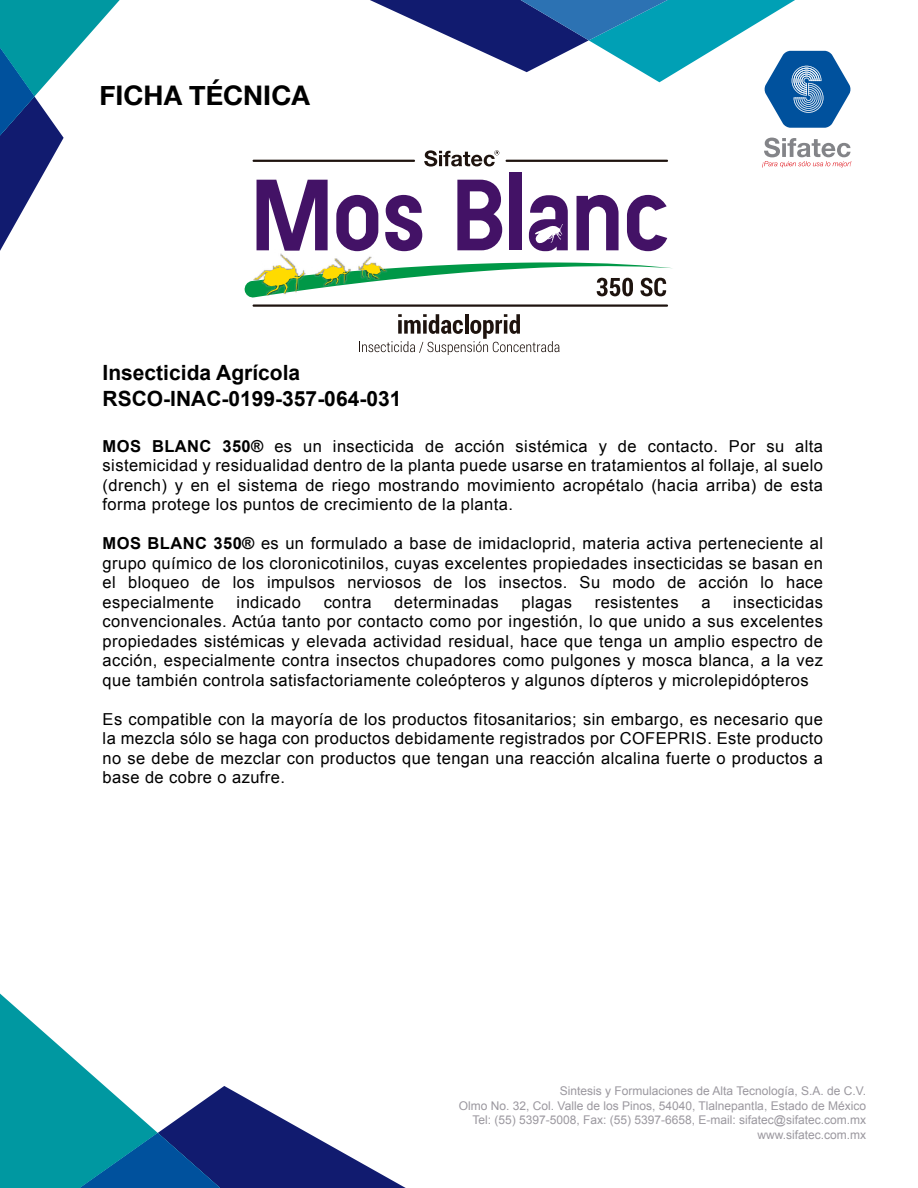
<style>
.page{position:relative;width:918px;height:1188px;background:#fff}
.page>*{position:absolute;margin:0;border:0;box-sizing:border-box;transform-origin:0 0}
.t1{font:700 27px "Helvetica Neue";color:#000}
.t2{font:700 21px/25.2px "Arial";color:#000}
.t3{font:16.5px/19.5px "Arial";letter-spacing:.025em;color:#000;text-align:justify}
.t4{font:12px/14.4px "Arial";color:#9b989f;text-align:right}
.s1{font-weight:700}
</style>
<div class="page">
<svg style="left:0;top:993px;width:406px;height:195px"></svg>
<svg style="left:0;top:0;width:120px;height:251px"></svg>
<svg style="left:762px;top:138px;width:89px;height:30px"></svg>
<svg style="left:370px;top:0;width:481px;height:128px"></svg>
<svg style="left:359px;top:314px;width:200px;height:41px"></svg>
<div style="left:509px;top:173px;width:13px;height:77px;background:#431266"></div>
<hr style="left:253px;top:304px;width:415px;height:3px;background:#1e130e">
<hr style="left:253px;top:160px;width:162px;height:2px;background:#1e130e">
<hr style="left:506px;top:160px;width:162px;height:2px;background:#1e130e">
<svg style="left:424px;top:150px;width:75px;height:17px"></svg>
<img style="left:261px;top:304px;width:144px;height:37px">
<img style="left:304px;top:304px;width:137px;height:29px">
<svg style="left:244px;top:180px;width:428px;height:118px"></svg>
<h1 class="t1" style="left:100px;top:74px;width:212px">FICHA TÉCNICA</h1>
<p class="t2" style="left:103px;top:361px;width:300px">Insecticida Agrícola<br>RSCO-INAC-0199-357-064-031</p>
<p class="t3" style="left:103px;top:436px;width:722px"><span class="s1">MOS BLANC 350®</span> es un insecticida de acción sistémica y de contacto. Por su alta sistemicidad y residualidad dentro de la planta puede usarse en tratamientos al follaje, al suelo (drench) y en el sistema de riego mostrando movimiento acropétalo (hacia arriba) de esta forma protege los puntos de crecimiento de la planta.</p>
<p class="t3" style="left:103px;top:534px;width:722px"><span class="s1">MOS BLANC 350®</span> es un formulado a base de imidacloprid, materia activa perteneciente al grupo químico de los cloronicotinilos, cuyas excelentes propiedades insecticidas se basan en el bloqueo de los impulsos nerviosos de los insectos. Su modo de acción lo hace especialmente</p>
<p class="t3" style="left:103px;top:593px;width:722px;text-indent:631px">insecticidas convencionales. Actúa tanto por contacto como por ingestión, lo que unido a sus excelentes propiedades sistémicas y elevada actividad residual, hace que tenga un amplio espectro de acción, especialmente contra insectos chupadores como pulgones y mosca blanca, a la vez que también controla satisfactoriamente coleópteros y algunos dípteros y microlepidópteros</p>
<p class="t3" style="left:103px;top:709px;width:722px">Es compatible con la mayoría de los productos fitosanitarios; sin embargo, es necesario que la mezcla sólo se haga con productos debidamente registrados por COFEPRIS. Este producto no se debe de mezclar con productos que tengan una reacción alcalina fuerte o productos a base de cobre o azufre.</p>
<p class="t3" style="left:237px;top:593px;width:66px">indicado</p>
<p class="t3" style="left:324px;top:593px;width:49px">contra</p>
<p class="t3" style="left:394px;top:593px;width:106px">determinadas</p>
<p class="t3" style="left:521px;top:593px;width:52px">plagas</p>
<p class="t3" style="left:595px;top:593px;width:85px">resistentes</p>
<p class="t3" style="left:701px;top:593px;width:11px">a</p>
<p class="t4" style="left:459px;top:1084px;width:409px">Sintesis y Formulaciones de Alta Tecnología, S.A. de C.V.<br>Olmo No. 32, Col. Valle de los Pinos, 54040, Tlalnepantla, Estado de México Tel: (55) 5397-5008, Fax: (55) 5397-6658, E-mail: sifatec@sifatec.com.mx www.sifatec.com.mx</p>
</div>
